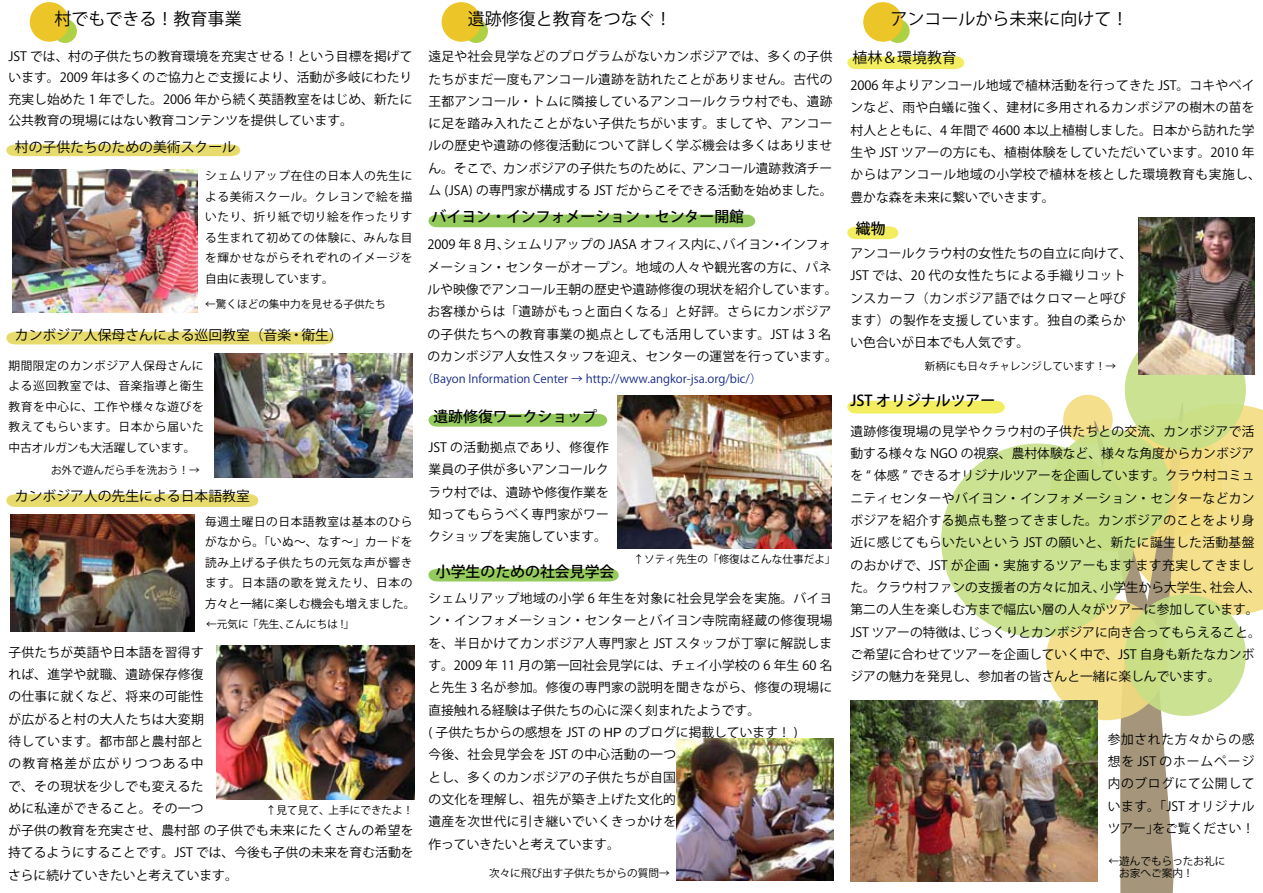
<style>
.page{position:relative;width:1263px;height:893px;background:#fff}
.page>*{position:absolute;margin:0;border:0;box-sizing:border-box;transform-origin:0 0}
.t1{font:16.95px "Koz Go Pro";color:#000}
.t2{font:500 14.85px "Koz Go Pro";color:#000}
.t3{font:14.85px "Koz Go Pro";color:#000}
.t4{font:13.8px "Koz Go Pro";color:#000}
.t5{font:12.75px/22.4px "Koz Go Pro";letter-spacing:.01em;color:#000}
.t6{font:12.75px/22.4px "Koz Go Pro";letter-spacing:.03em;color:#000}
.t7{font:11.7px/20.4px "Koz Go Pro";letter-spacing:.045em;color:#000;text-align:justify}
.t8{font:11.7px "Koz Go Pro";color:#172c81}
.t9{font:10.65px/11.7px "Koz Go Pro";color:#000}
.s1{font-family:"Arial"}
</style>
<div class="page">
<svg style="left:847px;top:401px;width:158px;height:13px;background:#f2ee69"></svg>
<svg style="left:847px;top:226px;width:51px;height:13px"></svg>
<svg style="left:847px;top:56px;width:117px;height:13px;background:#f2ee69"></svg>
<div style="left:428px;top:215px;width:327px;height:12px;background:#95cb5d"></div>
<svg style="left:428px;top:414px;width:179px;height:13px;background:#9acd64"></svg>
<div style="left:428px;top:569px;width:191px;height:12px;background:#95cb5d"></div>
<svg style="left:53px;top:19px;width:24px;height:24px"></svg>
<svg style="left:6px;top:494px;width:252px;height:13px;background:#e8dc71"></svg>
<div style="left:6px;top:332px;width:328px;height:12px;background:#e8db6d"></div>
<svg style="left:6px;top:144px;width:234px;height:12px;background:#e9dc75"></svg>
<div style="left:1063px;top:395px;width:50px;height:50px;background:#f4e08c;border-radius:50%"></div>
<svg style="left:1092px;top:392px;width:171px;height:501px"></svg>
<div style="left:1101px;top:419px;width:121px;height:122px;background:#f3dd80;border-radius:50%"></div>
<div style="left:1046px;top:599px;width:121px;height:121px;background:linear-gradient(to bottom,#f3df8b,#f2dd89);border-radius:50%"></div>
<div style="left:1125px;top:329px;width:121px;height:121px;background:linear-gradient(to right,#cbe190,#cae08b);border-radius:50%"></div>
<div style="left:941px;top:444px;width:193px;height:193px;background:#cbe293;border-radius:50%"></div>
<div style="left:1125px;top:594px;width:121px;height:122px;background:linear-gradient(to right,#c8dd85,#cce397);border-radius:50%"></div>
<div style="left:1050px;top:430px;width:121px;height:121px;background:#c6df86;border-radius:50%"></div>
<img style="left:215px;top:354px;width:197px;height:123px">
<div style="left:30px;top:2px;width:39px;height:40px;background:#ecc629;border-radius:50%"></div>
<img style="left:13px;top:169px;width:184px;height:144px">
<img style="left:676px;top:739px;width:157px;height:142px">
<img style="left:618px;top:395px;width:213px;height:154px">
<svg style="left:464px;top:19px;width:24px;height:24px"></svg>
<div style="left:442px;top:2px;width:39px;height:40px;background:#ecc629;border-radius:50%"></div>
<img style="left:10px;top:514px;width:185px;height:118px">
<svg style="left:886px;top:19px;width:24px;height:24px"></svg>
<div style="left:863px;top:2px;width:40px;height:40px;background:#ecc629;border-radius:50%"></div>
<img style="left:850px;top:701px;width:247px;height:181px">
<img style="left:217px;top:645px;width:197px;height:154px">
<img style="left:1138px;top:218px;width:116px;height:157px">
<p class="t1" style="left:55px;top:8px;width:189px">村でもできる！教育事業</p>
<p class="t1" style="left:468px;top:8px;width:206px">遺跡修復と教育をつなぐ！</p>
<p class="t1" style="left:890px;top:8px;width:240px">アンコールから未来に向けて！</p>
<p class="t5" style="left:9px;top:46px;width:406px;line-height:21.3px;text-align:justify">JST では、村の子供たちの教育環境を充実させる！という目標を掲げています。2009 年は多くのご協力とご支援により、活動が多岐にわたり充実し始めた 1 年でした。2006 年から続く英語教室をはじめ、新たに公共教育の現場にはない教育コンテンツを提供しています。</p>
<p class="t5" style="left:428px;top:46px;width:406px;text-align:justify">遠足や社会見学などのプログラムがないカンボジアでは、多くの子供たちがまだ一度もアンコール遺跡を訪れたことがありません。古代の王都アンコール・トムに隣接しているアンコールクラウ村でも、遺跡に足を踏み入れたことがない子供たちがいます。ましてや、アンコールの歴史や遺跡の修復活動について詳しく学ぶ機会は多くはありません。そこで、カンボジアの子供たちのために、アンコール遺跡救済チーム (JSA) の専門家が構成する JST だからこそできる活動を始めました。</p>
<p class="t3" style="left:853px;top:48px;width:106px">植林＆環境教育</p>
<p class="t5" style="left:850px;top:74px;width:412px">2006 年よりアンコール地域で植林活動を行ってきた JST。コキやベインなど、雨や白蟻に強く、建材に多用されるカンボジアの樹木の苗を村人とともに、4 年間で 4600 本以上植樹しました。日本から訪れた学生や JST ツアーの方にも、植樹体験をしていただいています。2010 年からはアンコール地域の小学校で植林を核とした環境教育も実施し、豊かな森を未来に繋いでいきます。</p>
<p class="t4" style="left:15px;top:138px;width:223px">村の子供たちのための美術スクール</p>
<p class="t7" style="left:205px;top:166px;width:209px">シェムリアップ在住の日本人の先生による美術スクール。クレヨンで絵を描いたり、折り紙で切り絵を作ったりする生まれて初めての体験に、みんな目を輝かせながらそれぞれのイメージを自由に表現しています。</p>
<p class="t2" style="left:432px;top:207px;width:314px">バイヨン・インフォメーション・センター開館</p>
<p class="t2" style="left:856px;top:219px;width:31px">織物</p>
<p class="t5" style="left:427px;top:234px;width:412px">2009 年 8 月、シェムリアップの JASA オフィス内に、バイヨン・インフォメーション・センターがオープン。地域の人々や観光客の方に、パネルや映像でアンコール王朝の歴史や遺跡修復の現状を紹介しています。お客様からは「遺跡がもっと面白くなる」と好評。さらにカンボジアの子供たちへの教育事業の拠点としても活用しています。JST は 3 名のカンボジア人女性スタッフを迎え、センターの運営を行っています。</p>
<p class="t8" style="left:421px;top:371px;width:342px">（Bayon Information Center → http://www.angkor-jsa.org/bic/）</p>
<p class="t6" style="left:850px;top:242px;width:283px">アンコールクラウ村の女性たちの自立に向けて、<br>JST では、20 代の女性たちによる手織りコットンスカーフ（カンボジア語ではクロマーと呼びます）の製作を支援しています。独自の柔らかい色合いが日本でも人気です。</p>
<p class="t9" style="left:205px;top:299px;width:182px">←驚くほどの集中力を見せる子供たち</p>
<p class="t4" style="left:15px;top:326px;width:329px">カンボジア人保母さんによる巡回教室（音楽・衛生）</p>
<p class="t7" style="left:9px;top:356px;width:197px">期間限定のカンボジア人保母さんによる巡回教室では、音楽指導と衛生教育を中心に、工作や様々な遊びを教えてもらいます。日本から届いた中古オルガンも大活躍しています。</p>
<p class="t9" style="left:925px;top:361px;width:193px">新柄にも日々チャレンジしています！→</p>
<p class="t2" style="left:850px;top:391px;width:146px">JST オリジナルツアー</p>
<p class="t2" style="left:433px;top:407px;width:165px">遺跡修復ワークショップ</p>
<p class="t5" style="left:850px;top:420px;width:412px">遺跡修復現場の見学やクラウ村の子供たちとの交流、カンボジアで活動する様々な NGO の視察、農村体験など、様々な角度からカンボジアを “ 体感 ” できるオリジナルツアーを企画しています。クラウ村コミュニティセンターやバイヨン・インフォメーション・センターなどカンボジアを紹介する拠点も整ってきました。カンボジアのことをより身近に感じてもらいたいという JST の願いと、新たに誕生した活動基盤のおかげで、JST が企画・実施するツアーもますます充実してきました。クラウ村ファンの支援者の方々に加え、小学生から大学生、社会人、第二の人生を楽しむ方まで幅広い層の人々がツアーに参加しています。JST ツアーの特徴は、じっくりとカンボジアに向き合ってもらえること。ご希望に合わせてツアーを企画していく中で、JST 自身も新たなカンボジアの魅力を発見し、参加者の皆さんと一緒に楽しんでいます。</p>
<p class="t5" style="left:428px;top:437px;width:182px;text-align:justify">JST の活動拠点であり、修復作業員の子供が多いアンコールクラウ村では、遺跡や修復作業を知ってもらうべく専門家がワークショップを実施しています。</p>
<p class="t9" style="left:51px;top:464px;width:150px">お外で遊んだら手を洗おう！→</p>
<p class="t4" style="left:15px;top:487px;width:236px">カンボジア人の先生による日本語教室</p>
<p class="t7" style="left:205px;top:512px;width:212px;text-align:left">毎週土曜日の日本語教室は基本のひらがなから。「いぬ～、なす～」カードを読み上げる子供たちの元気な声が響きます。日本語の歌を覚えたり、日本の方々と一緒に楽しむ機会も増えました。</p>
<p class="t9" style="left:634px;top:554px;width:203px">↑ソティ先生の「修復はこんな仕事だよ」</p>
<p class="t2" style="left:436px;top:562px;width:180px">小学生のための社会見学会</p>
<p class="t5" style="left:428px;top:587px;width:406px">シェムリアップ地域の小学 6 年生を対象に社会見学会を実施。バイヨン・インフォメーション・センターとバイヨン寺院南経蔵の修復現場を、半日かけてカンボジア人専門家と JST スタッフが丁寧に解説します。2009 年 11 月の第一回社会見学には、チェイ小学校の 6 年生 60 名と先生 3 名が参加。修復の専門家の説明を聞きながら、修復の現場に直接触れる経験は子供たちの心に深く刻まれたようです。<br>( 子供たちからの感想を JST の <span class="s1">HP</span> のブログに掲載しています！ )<br>今後、社会見学会を JST の中心活動の一つ<br>とし、多くのカンボジアの子供たちが自国<br>の文化を理解し、祖先が築き上げた文化的<br>遺産を次世代に引き継いでいくきっかけを<br>作っていきたいと考えています。</p>
<p class="t9" style="left:206px;top:618px;width:149px">←元気に「先生、こんにちは !」</p>
<p class="t5" style="left:8px;top:641px;width:407px">子供たちが英語や日本語を習得す<br>れば、進学や就職、遺跡保存修復<br>の仕事に就くなど、将来の可能性<br>が広がると村の大人たちは大変期<br>待しています。都市部と農村部と<br>の教育格差が広がりつつある中<br>で、その現状を少しでも変えるた<br>めに私達ができること。その一つ<br>が子供の教育を充実させ、農村部の子供でも未来にたくさんの希望を</p>
<p class="t5" style="left:1108px;top:728px;width:148px;text-align:justify">参加された方々からの感想を JST のホームページ内のブログにて公開しています。「JST オリジナルツアー」をご覧ください！</p>
<p class="t9" style="left:266px;top:804px;width:149px">↑見て見て、上手にできたよ！</p>
<p class="t5" style="left:8px;top:842px;width:407px">持てるようにすることです。JST では、今後も子供の未来を育む活動をさらに続けていきたいと考えています。</p>
<p class="t9" style="left:489px;top:867px;width:182px">次々に飛び出す子供たちからの質問→</p>
<p class="t9" style="left:1108px;top:855px;width:118px">←遊んでもらったお礼に　お家へご案内！</p>
</div>
